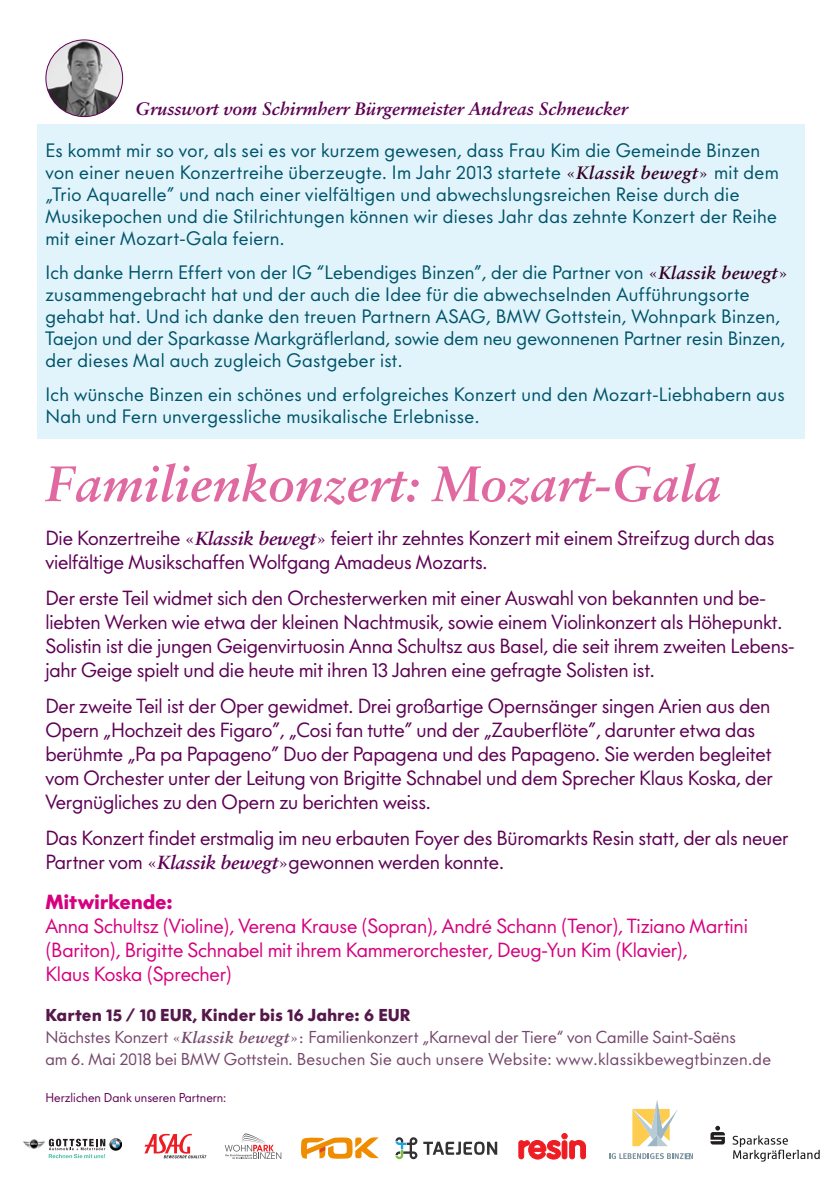
<style>
.page{position:relative;width:840px;height:1191px;background:#fff}
.page>*{position:absolute;margin:0;border:0;box-sizing:border-box;transform-origin:0 0}
.t1{font:italic 700 50px "Sabon";color:#e169a1}
.t2{font:19px/24px "V Futura";letter-spacing:-.01em;color:#5e0155}
.t3{font:19px/24px "V Futura";letter-spacing:-.01em;color:#d6017f}
.t4{font:700 19px "V Futura";letter-spacing:-.01em;color:#d6017f}
.t5{font:18px/22px "V Futura";letter-spacing:.02em;color:#00546a}
.t6{font:italic 700 18px "Sabon";color:#5e0155}
.t7{font:16px "V Futura";color:#76476c}
.t8{font:16px "V Futura";letter-spacing:.02em;color:#76476c}
.t9{font:700 16px "V Futura";color:#56174a}
.t10{font:12px "V Futura";color:#5e0155}
.s1{font-family:"Sabon";color:#340026}
.s2{font-family:"Sabon";font-weight:700;font-style:italic;color:#340026}
.s3{font-family:"Sabon"}
.s4{font-family:"Sabon";font-weight:700;font-style:italic}
</style>
<div class="page">
<svg style="left:144px;top:1133px;width:62px;height:25px"></svg>
<svg style="left:301px;top:1137px;width:77px;height:22px"></svg>
<svg style="left:225px;top:1133px;width:56px;height:26px"></svg>
<img style="left:23px;top:1140px;width:21px;height:8px">
<svg style="left:49px;top:1138px;width:73px;height:20px"></svg>
<svg style="left:518px;top:1133px;width:67px;height:26px"></svg>
<div style="left:37px;top:124px;width:767px;height:314px;background:#e1f4fc"></div>
<img style="left:46px;top:40px;width:77px;height:77px;border-radius:38px">
<div style="left:45px;top:39px;width:78px;height:78px;border:1px solid #5e0155;border-radius:50%"></div>
<svg style="left:710px;top:1125px;width:14px;height:19px"></svg>
<svg style="left:732px;top:1135px;width:87px;height:26px"></svg>
<svg style="left:395px;top:1137px;width:22px;height:22px"></svg>
<svg style="left:423px;top:1141px;width:74px;height:14px"></svg>
<svg style="left:632px;top:1100px;width:45px;height:46px"></svg>
<svg style="left:609px;top:1153px;width:83px;height:6px"></svg>
<p class="t6" style="left:135px;top:98px;width:493px">Grusswort vom Schirmherr Bürgermeister Andreas Schneucker</p>
<p class="t5" style="left:45px;top:140px;width:716px">Es kommt mir so vor, als sei es vor kurzem gewesen, dass Frau Kim die Gemeinde Binzen</p>
<p class="t5" style="left:45px;top:162px;width:734px">von einer neuen Konzertreihe überzeugte. Im Jahr 2013 startete <span class="s1">«</span><span class="s2">Klassik bewegt</span><span class="s1">»</span> mit dem „Trio Aquarelle” und nach einer vielfältigen und abwechslungsreichen Reise durch die</p>
<p class="t5" style="left:45px;top:206px;width:732px">Musikepochen und die Stilrichtungen können wir dieses Jahr das zehnte Konzert der Reihe mit einer Mozart-Gala feiern.</p>
<p class="t5" style="left:45px;top:262px;width:743px">Ich danke Herrn Effert von der IG “Lebendiges Binzen”, der die Partner von <span class="s1">«</span><span class="s2">Klassik bewegt</span><span class="s1">» </span>zusammengebracht hat und der auch die Idee für die abwechselnden Aufführungsorte gehabt hat. Und ich danke den treuen Partnern ASAG, BMW Gottstein, Wohnpark Binzen, Taejon und der Sparkasse Markgräflerland, sowie dem neu gewonnenen Partner resin Binzen, der dieses Mal auch zugleich Gastgeber ist.</p>
<p class="t5" style="left:45px;top:384px;width:740px">Ich wünsche Binzen ein schönes und erfolgreiches Konzert und den Mozart-Liebhabern aus<br>Nah und Fern unvergessliche musikalische Erlebnisse.</p>
<p class="t1" style="left:45px;top:453px;width:676px">Familienkonzert: Mozart-Gala</p>
<p class="t2" style="left:45px;top:526px;width:730px">Die Konzertreihe <span class="s3">«</span><span class="s4">Klassik bewegt</span><span class="s3">»</span> feiert ihr zehntes Konzert mit einem Streifzug durch das vielfältige Musikschaffen Wolfgang Amadeus Mozarts.</p>
<p class="t2" style="left:45px;top:586px;width:750px">Der erste Teil widmet sich den Orchesterwerken mit einer Auswahl von bekannten und be&shy;liebten Werken wie etwa der kleinen Nachtmusik, sowie einem Violinkonzert als Höhepunkt.<br>Solistin ist die jungen Geigenvirtuosin Anna Schultsz aus Basel, die seit ihrem zweiten Lebens&shy;jahr Geige spielt und die heute mit ihren 13 Jahren eine gefragte Solisten ist.</p>
<p class="t2" style="left:45px;top:694px;width:728px">Der zweite Teil ist der Oper gewidmet. Drei großartige Opernsänger singen Arien aus den Opern „Hochzeit des Figaro”, „Cosi fan tutte” und der „Zauberflöte”, darunter etwa das berühmte „Pa pa Papageno” Duo der Papagena und des Papageno. Sie werden begleitet vom Orchester unter der Leitung von Brigitte Schnabel und dem Sprecher Klaus Koska, der Vergnügliches zu den Opern zu berichten weiss.</p>
<p class="t2" style="left:45px;top:826px;width:744px">Das Konzert findet erstmalig im neu erbauten Foyer des Büromarkts Resin statt, der als neuer<br>Partner vom <span class="s3">«</span><span class="s4">Klassik bewegt</span><span class="s3">»</span>gewonnen werden konnte.</p>
<p class="t4" style="left:45px;top:889px;width:129px">Mitwirkende:</p>
<p class="t3" style="left:45px;top:914px;width:703px">Anna Schultsz (Violine), Verena Krause (Sopran), André Schann (Tenor), Tiziano Martini (Bariton), Brigitte Schnabel mit ihrem Kammerorchester, Deug-Yun Kim (Klavier),</p>
<p class="t3" style="left:45px;top:962px;width:188px">Klaus Koska (Sprecher)</p>
<p class="t9" style="left:45px;top:1004px;width:366px">Karten 15 / 10 EUR, Kinder bis 16 Jahre: 6 EUR</p>
<p class="t7" style="left:45px;top:1026px;width:691px">Nächstes Konzert <span class="s3">«</span><span class="s4">Klassik bewegt</span><span class="s3">»:</span> Familienkonzert „Karneval der Tiere“ von Camille Saint-Saëns</p>
<p class="t8" style="left:45px;top:1048px;width:726px">am 6. Mai 2018 bei BMW Gottstein. Besuchen Sie auch unsere Website: www.klassikbewegtbinzen.de</p>
<p class="t10" style="left:45px;top:1090px;width:182px">Herzlichen Dank unseren Partnern:</p>
</div>
